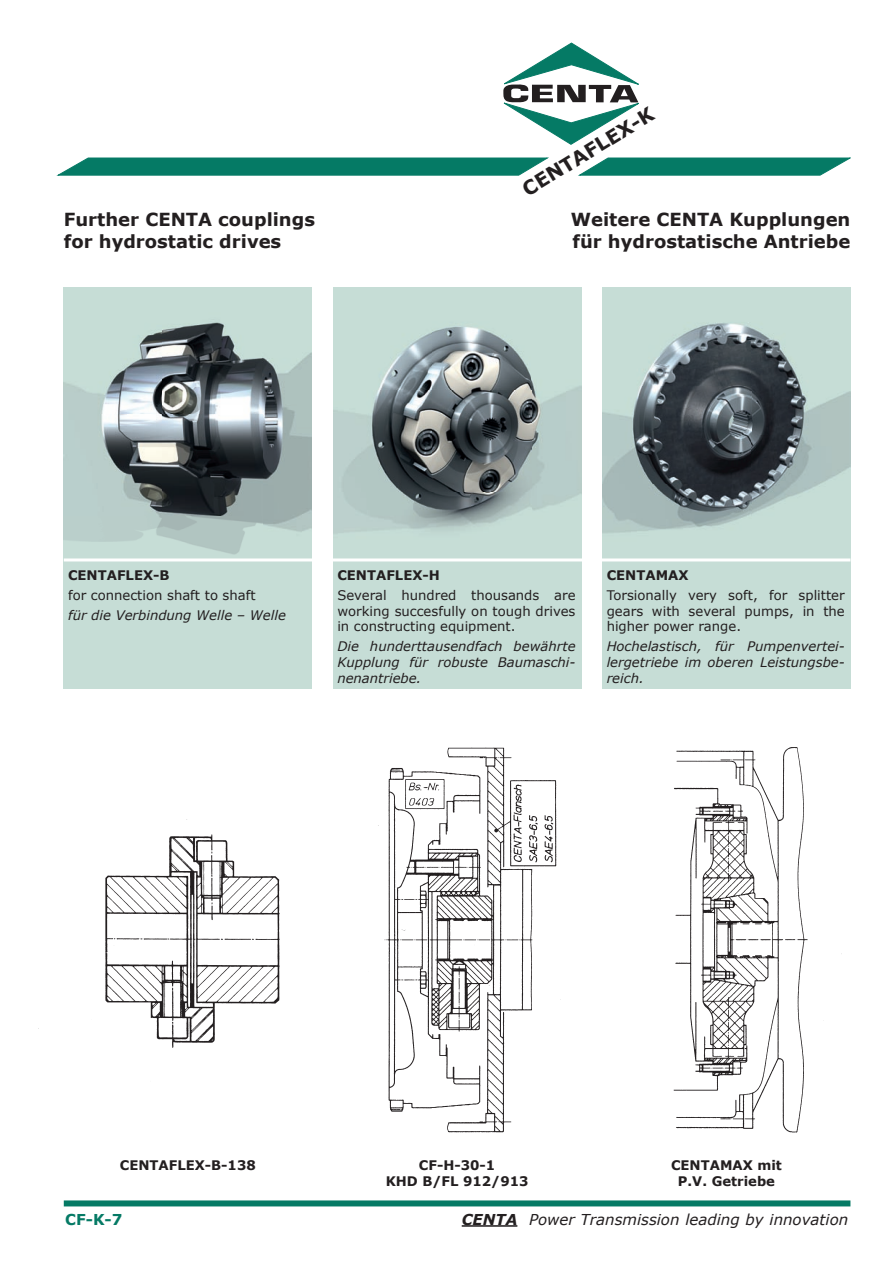
<style>
.page{position:relative;width:893px;height:1263px;background:#fff}
.page>*{position:absolute;margin:0;border:0;box-sizing:border-box;transform-origin:0 0}
.t1{font:700 19.5px "Verdana";color:#231f20}
.t2{font:700 18px/21.6px "Verdana";color:#231f20}
.t3{font:italic 15px "Verdana";color:#231f20}
.t4{font:700 15px "Verdana";color:#057a65}
.t5{font:13.2px/15.9px "Verdana";color:#231f20;text-align:justify}
.t6{font:italic 13.2px/15.9px "Verdana";color:#231f20;text-align:justify}
.t7{font:700 13.2px/15.9px "Verdana";color:#231f20;text-align:center}
.s1{font-weight:700}
</style>
<div class="page">
<div style="left:64px;top:288px;width:248px;height:401px;background:#c6ddd6"></div>
<div style="left:602px;top:288px;width:248px;height:401px;background:#c6ddd6"></div>
<div style="left:333px;top:288px;width:248px;height:401px;background:#c6ddd6"></div>
<img style="left:64px;top:322px;width:248px;height:240px">
<img style="left:333px;top:327px;width:248px;height:206px">
<img style="left:602px;top:323px;width:248px;height:239px">
<hr style="left:64px;top:558px;width:786px;height:3px;background:#fff">
<img style="left:385px;top:747px;width:176px;height:386px">
<img style="left:673px;top:747px;width:169px;height:386px">
<img style="left:38px;top:819px;width:347px;height:229px">
<hr style="left:462px;top:1225px;width:55px;height:2px;background:#231f20">
<div style="left:64px;top:1200px;width:786px;height:6px;background:#057a65"></div>
<svg style="left:58px;top:43px;width:792px;height:133px"></svg>
<h2 class="t2" style="left:64px;top:208px;width:253px">Further CENTA couplings for hydrostatic drives</h2>
<h1 class="t1" style="left:518px;top:181px;width:152px;rotate:-32deg">CENTAFLEX-K</h1>
<h2 class="t2" style="left:571px;top:208px;width:281px">Weitere CENTA Kupplungen für hydrostatische Antriebe</h2>
<p class="t7" style="left:68px;top:566px;width:103px">CENTAFLEX-B</p>
<p class="t5" style="left:68px;top:586px;width:189px">for connection shaft to shaft</p>
<p class="t6" style="left:68px;top:606px;width:219px">für die Verbindung Welle – Welle</p>
<p class="t7" style="left:337px;top:566px;width:104px">CENTAFLEX-H</p>
<p class="t5" style="left:337px;top:586px;width:240px">Several hundred thousands are working succesfully on tough drives in constructing equipment.</p>
<p class="t6" style="left:337px;top:638px;width:240px">Die hunderttausendfach bewährte Kupplung für robuste Baumaschi&shy;nenantriebe.</p>
<p class="t7" style="left:607px;top:566px;width:83px">CENTAMAX</p>
<p class="t5" style="left:607px;top:586px;width:240px">Torsionally very soft, for splitter gears with several pumps, in the higher power range.</p>
<p class="t6" style="left:607px;top:638px;width:240px">Hochelastisch, für Pumpenvertei&shy;lergetriebe im oberen Leistungsbe&shy;reich.</p>
<p class="t7" style="left:120px;top:1157px;width:137px">CENTAFLEX-B-138</p>
<p class="t7" style="left:386px;top:1157px;width:144px">CF-H-30-1<br>KHD B/FL 912/913</p>
<p class="t7" style="left:671px;top:1157px;width:112px">CENTAMAX mit<br>P.V. Getriebe</p>
<p class="t4" style="left:65px;top:1210px;width:59px">CF-K-7</p>
<p class="t3" style="left:462px;top:1210px;width:388px"><span class="s1">CENTA</span> Power Transmission leading by innovation</p>
</div>
